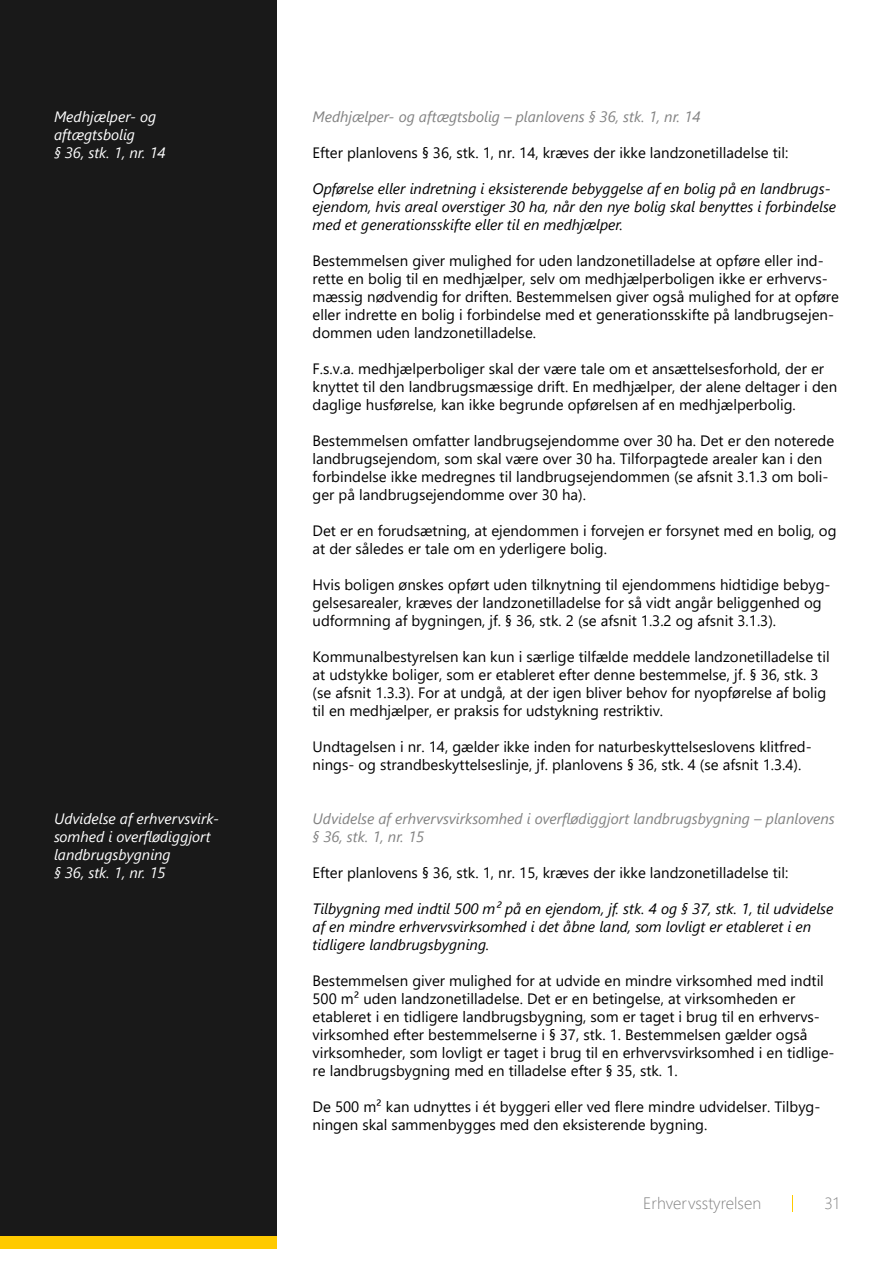
<style>
.page{position:relative;width:893px;height:1263px;background:#fff}
.page>*{position:absolute;margin:0;border:0;box-sizing:border-box;transform-origin:0 0}
.t1{font:300 16.5px "Segoe UI";color:#828282}
.t2{font:15px/18px "Segoe UI";color:#000}
.t3{font:italic 15px/18px "Segoe UI";color:#000}
.t4{font:italic 15px/18px "Segoe UI";color:#828282}
.t5{font:italic 15px/18px "Segoe UI";color:#fff}
</style>
<div class="page">
<div style="left:0;top:0;width:276px;height:1236px;background:#191919"></div>
<svg style="left:792px;top:1195px;width:1px;height:17px"></svg>
<div style="left:0;top:1236px;width:276px;height:13px;background:#ffca00"></div>
<p class="t5" style="left:54px;top:105px;width:113px">Medhjælper- og aftægtsbolig<br>§ 36, stk. 1, nr. 14</p>
<p class="t5" style="left:54px;top:807px;width:167px">Udvidelse af erhvervsvirk&shy;somhed i overflødiggjort landbrugsbygning<br>§ 36, stk. 1, nr. 15</p>
<p class="t4" style="left:313px;top:105px;width:389px">Medhjælper- og aftægtsbolig – planlovens § 36, stk. 1, nr. 14</p>
<p class="t2" style="left:313px;top:143px;width:477px">Efter planlovens § 36, stk. 1, nr. 14, kræves der ikke landzonetilladelse til:</p>
<p class="t3" style="left:313px;top:177px;width:525px">Opførelse eller indretning i eksisterende bebyggelse af en bolig på en landbrugs&shy;ejendom, hvis areal overstiger 30 ha, når den nye bolig skal benyttes i forbindelse med et generationsskifte eller til en medhjælper.</p>
<p class="t2" style="left:313px;top:251px;width:528px">Bestemmelsen giver mulighed for uden landzonetilladelse at opføre eller ind&shy;rette en bolig til en medhjælper, selv om medhjælperboligen ikke er erhvervs&shy;mæssig nødvendig for driften. Bestemmelsen giver også mulighed for at opføre eller indrette en bolig i forbindelse med et generationsskifte på landbrugsejen&shy;dommen uden landzonetilladelse.</p>
<p class="t2" style="left:313px;top:359px;width:526px">F.s.v.a. medhjælperboliger skal der være tale om et ansættelsesforhold, der er knyttet til den landbrugsmæssige drift. En medhjælper, der alene deltager i den daglige husførelse, kan ikke begrunde opførelsen af en medhjælperbolig.</p>
<p class="t2" style="left:313px;top:431px;width:523px">Bestemmelsen omfatter landbrugsejendomme over 30 ha. Det er den noterede landbrugsejendom, som skal være over 30 ha. Tilforpagtede arealer kan i den forbindelse ikke medregnes til landbrugsejendommen (se afsnit 3.1.3 om boli&shy;ger på landbrugsejendomme over 30 ha).</p>
<p class="t2" style="left:313px;top:521px;width:525px">Det er en forudsætning, at ejendommen i forvejen er forsynet med en bolig, og at der således er tale om en yderligere bolig.</p>
<p class="t2" style="left:313px;top:575px;width:519px">Hvis boligen ønskes opført uden tilknytning til ejendommens hidtidige bebyg&shy;gelsesarealer, kræves der landzonetilladelse for så vidt angår beliggenhed og udformning af bygningen, jf. § 36, stk. 2 (se afsnit 1.3.2 og afsnit 3.1.3).</p>
<p class="t2" style="left:313px;top:647px;width:519px">Kommunalbestyrelsen kan kun i særlige tilfælde meddele landzonetilladelse til at udstykke boliger, som er etableret efter denne bestemmelse, jf. § 36, stk. 3 (se afsnit 1.3.3). For at undgå, at der igen bliver behov for nyopførelse af bolig til en medhjælper, er praksis for udstykning restriktiv.</p>
<p class="t2" style="left:313px;top:737px;width:501px">Undtagelsen i nr. 14, gælder ikke inden for naturbeskyttelseslovens klitfred&shy;nings- og strandbeskyttelseslinje, jf. planlovens § 36, stk. 4 (se afsnit 1.3.4).</p>
<p class="t4" style="left:313px;top:807px;width:524px">Udvidelse af erhvervsvirksomhed i overflødiggjort landbrugsbygning – planlovens § 36, stk. 1, nr. 15</p>
<p class="t2" style="left:313px;top:863px;width:477px">Efter planlovens § 36, stk. 1, nr. 15, kræves der ikke landzonetilladelse til:</p>
<p class="t3" style="left:313px;top:897px;width:522px">Tilbygning med indtil 500 m² på en ejendom, jf. stk. 4 og § 37, stk. 1, til udvidelse af en mindre erhvervsvirksomhed i det åbne land, som lovligt er etableret i en tidligere landbrugsbygning.</p>
<p class="t2" style="left:313px;top:971px;width:523px">Bestemmelsen giver mulighed for at udvide en mindre virksomhed med indtil 500 m² uden landzonetilladelse. Det er en betingelse, at virksomheden er etableret i en tidligere landbrugsbygning, som er taget i brug til en erhvervs&shy;virksomhed efter bestemmelserne i § 37, stk. 1. Bestemmelsen gælder også virksomheder, som lovligt er taget i brug til en erhvervsvirksomhed i en tidlige&shy;re landbrugsbygning med en tilladelse efter § 35, stk. 1.</p>
<p class="t2" style="left:313px;top:1097px;width:509px">De 500 m² kan udnyttes i ét byggeri eller ved flere mindre udvidelser. Tilbyg&shy;ningen skal sammenbygges med den eksisterende bygning.</p>
<p class="t1" style="left:643px;top:1188px;width:119px">Erhvervsstyrelsen</p>
<p class="t1" style="left:825px;top:1187px;width:16px">31</p>
</div>
